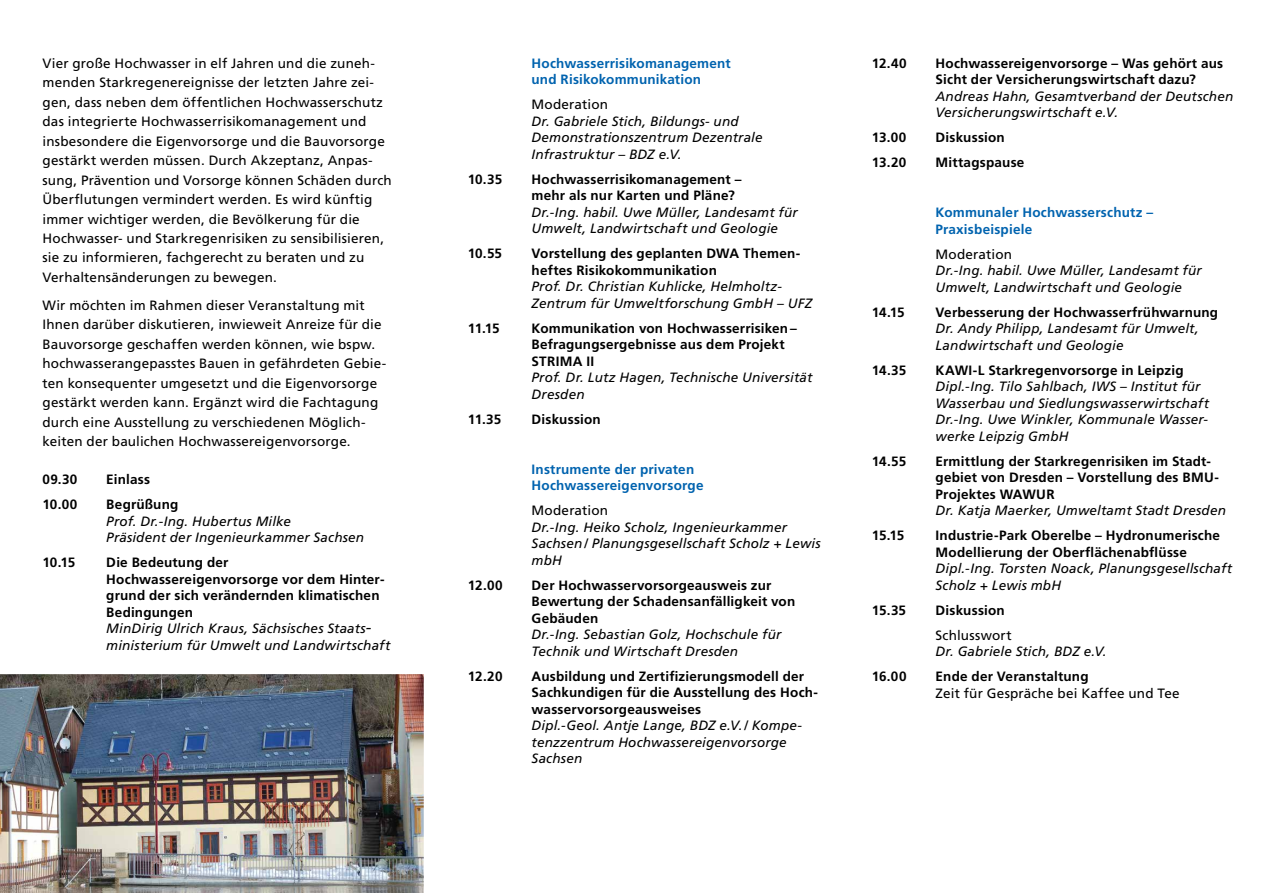
<style>
.page{position:relative;width:1263px;height:893px;background:#fff}
.page>*{position:absolute;margin:0;border:0;box-sizing:border-box;transform-origin:0 0}
.t1{font:700 13.5px/16.5px "Frutiger LT";letter-spacing:.015em;color:#000}
.t2{font:italic 13.5px/16.5px "Frutiger LT";letter-spacing:.015em;color:#000}
.t3{font:13.5px/19.5px "Frutiger LT";letter-spacing:.015em;color:#000}
.t4{font:700 13.5px/16.5px "Frutiger LT";letter-spacing:.015em;color:#0063af}
.s1{font-weight:400;font-style:italic}
</style>
<div class="page">
<img style="left:0;top:674px;width:424px;height:219px">
<p class="t3" style="left:43px;top:53px;width:351px">Vier große Hochwasser in elf Jahren und die zuneh&shy;menden Starkregenereignisse der letzten Jahre zei&shy;gen, dass neben dem öffentlichen Hochwasserschutz das integrierte Hochwasserrisikomanagement und insbesondere die Eigenvorsorge und die Bauvorsorge gestärkt werden müssen. Durch Akzeptanz, Anpas&shy;sung, Prävention und Vorsorge können Schäden durch Überflutungen vermindert werden. Es wird künftig immer wichtiger werden, die Bevölkerung für die Hochwasser- und Starkregenrisiken zu sensibilisieren, sie zu informieren, fachgerecht zu beraten und zu Verhaltensänderungen zu bewegen.</p>
<p class="t3" style="left:43px;top:296px;width:345px">Wir möchten im Rahmen dieser Veranstaltung mit Ihnen darüber diskutieren, inwieweit Anreize für die Bauvorsorge geschaffen werden können, wie bspw. hochwasserangepasstes Bauen in gefährdeten Gebie&shy;ten konsequenter umgesetzt und die Eigenvorsorge gestärkt werden kann. Ergänzt wird die Fachtagung durch eine Ausstellung zu verschiedenen Möglich&shy;keiten der baulichen Hochwassereigenvorsorge.</p>
<p class="t1" style="left:43px;top:471px;width:36px">09.30</p>
<p class="t1" style="left:106px;top:471px;width:45px">Einlass</p>
<p class="t1" style="left:43px;top:496px;width:36px">10.00</p>
<p class="t1" style="left:106px;top:496px;width:74px">Begrüßung</p>
<p class="t2" style="left:106px;top:513px;width:259px">Prof. Dr.-Ing. Hubertus Milke<br>Präsident der Ingenieurkammer Sachsen</p>
<p class="t1" style="left:43px;top:554px;width:34px">10.15</p>
<p class="t1" style="left:106px;top:554px;width:285px">Die Bedeutung der Hochwassereigenvorsorge vor dem Hinter&shy;grund der sich verändernden klimatischen Bedingungen<br><span class="s1">MinDirig Ulrich Kraus, Sächsisches Staats&shy;ministerium für Umwelt und Landwirtschaft</span></p>
<p class="t4" style="left:531px;top:55px;width:201px">Hochwasserrisikomanagement und Risikokommunikation</p>
<p class="t3" style="left:531px;top:95px;width:78px">Moderation</p>
<p class="t2" style="left:531px;top:113px;width:232px">Dr. Gabriele Stich, Bildungs- und<br>Demonstrationszentrum Dezentrale<br>Infrastruktur – BDZ e.V.</p>
<p class="t1" style="left:468px;top:171px;width:36px">10.35</p>
<p class="t1" style="left:532px;top:171px;width:211px">Hochwasserrisikomanagement – mehr als nur Karten und Pläne?</p>
<p class="t2" style="left:532px;top:204px;width:268px">Dr.-Ing. habil. Uwe Müller, Landesamt für<br>Umwelt, Landwirtschaft und Geologie</p>
<p class="t1" style="left:468px;top:245px;width:36px">10.55</p>
<p class="t1" style="left:532px;top:245px;width:270px">Vorstellung des geplanten DWA Themen&shy;heftes Risikokommunikation</p>
<p class="t2" style="left:532px;top:278px;width:282px">Prof. Dr. Christian Kuhlicke, Helmholtz-<br>Zentrum für Umweltforschung GmbH – UFZ</p>
<p class="t1" style="left:468px;top:320px;width:33px">11.15</p>
<p class="t1" style="left:532px;top:320px;width:267px">Kommunikation von Hochwasserrisiken–<br>Befragungsergebnisse aus dem Projekt<br>STRIMA II</p>
<p class="t2" style="left:532px;top:369px;width:282px">Prof. Dr. Lutz Hagen, Technische Universität<br>Dresden</p>
<p class="t1" style="left:468px;top:411px;width:35px">11.35</p>
<p class="t1" style="left:532px;top:411px;width:71px">Diskussion</p>
<p class="t4" style="left:532px;top:461px;width:173px">Instrumente der privaten<br>Hochwassereigenvorsorge</p>
<p class="t3" style="left:532px;top:501px;width:78px">Moderation</p>
<p class="t2" style="left:532px;top:519px;width:290px">Dr.-Ing. Heiko Scholz, Ingenieurkammer<br>Sachsen/ Planungsgesellschaft Scholz + Lewis mbH</p>
<p class="t1" style="left:468px;top:577px;width:36px">12.00</p>
<p class="t1" style="left:532px;top:577px;width:265px">Der Hochwasservorsorgeausweis zur<br>Bewertung der Schadensanfälligkeit von<br>Gebäuden</p>
<p class="t2" style="left:532px;top:626px;width:251px">Dr.-Ing. Sebastian Golz, Hochschule für<br>Technik und Wirtschaft Dresden</p>
<p class="t1" style="left:468px;top:668px;width:36px">12.20</p>
<p class="t1" style="left:532px;top:668px;width:288px">Ausbildung und Zertifizierungsmodell der<br>Sachkundigen für die Ausstellung des Hoch&shy;wasservorsorgeausweises</p>
<p class="t2" style="left:532px;top:717px;width:272px">Dipl.-Geol. Antje Lange, BDZ e.V./ Kompe&shy;tenzzentrum Hochwassereigenvorsorge<br>Sachsen</p>
<p class="t1" style="left:872px;top:55px;width:36px">12.40</p>
<p class="t1" style="left:935px;top:55px;width:289px">Hochwassereigenvorsorge – Was gehört aus<br>Sicht der Versicherungswirtschaft dazu?</p>
<p class="t2" style="left:935px;top:88px;width:299px">Andreas Hahn, Gesamtverband der Deutschen<br>Versicherungswirtschaft e.V.</p>
<p class="t1" style="left:872px;top:129px;width:36px">13.00</p>
<p class="t1" style="left:935px;top:129px;width:71px">Diskussion</p>
<p class="t1" style="left:872px;top:154px;width:36px">13.20</p>
<p class="t1" style="left:935px;top:154px;width:90px">Mittagspause</p>
<p class="t4" style="left:935px;top:204px;width:219px">Kommunaler Hochwasserschutz –<br>Praxisbeispiele</p>
<p class="t3" style="left:935px;top:244px;width:78px">Moderation</p>
<p class="t2" style="left:935px;top:262px;width:268px">Dr.-Ing. habil. Uwe Müller, Landesamt für<br>Umwelt, Landwirtschaft und Geologie</p>
<p class="t1" style="left:872px;top:304px;width:34px">14.15</p>
<p class="t1" style="left:935px;top:304px;width:284px">Verbesserung der Hochwasserfrühwarnung</p>
<p class="t2" style="left:935px;top:320px;width:265px">Dr. Andy Philipp, Landesamt für Umwelt,<br>Landwirtschaft und Geologie</p>
<p class="t1" style="left:872px;top:362px;width:36px">14.35</p>
<p class="t1" style="left:935px;top:362px;width:250px">KAWI-L Starkregenvorsorge in Leipzig</p>
<p class="t2" style="left:935px;top:378px;width:275px">Dipl.-Ing. Tilo Sahlbach, IWS – Institut für Wasserbau und Siedlungswasserwirtschaft Dr.-Ing. Uwe Winkler, Kommunale Wasser&shy;werke Leipzig GmbH</p>
<p class="t1" style="left:872px;top:453px;width:36px">14.55</p>
<p class="t1" style="left:935px;top:453px;width:285px">Ermittlung der Starkregenrisiken im Stadt&shy;gebiet von Dresden – Vorstellung des BMU-<br>Projektes WAWUR</p>
<p class="t2" style="left:935px;top:502px;width:292px">Dr. Katja Maerker, Umweltamt Stadt Dresden</p>
<p class="t1" style="left:872px;top:527px;width:34px">15.15</p>
<p class="t1" style="left:935px;top:527px;width:286px">Industrie-Park Oberelbe – Hydronumerische<br>Modellierung der Oberflächenabflüsse</p>
<p class="t2" style="left:935px;top:560px;width:298px">Dipl.-Ing. Torsten Noack, Planungsgesellschaft<br>Scholz + Lewis mbH</p>
<p class="t1" style="left:872px;top:602px;width:36px">15.35</p>
<p class="t1" style="left:935px;top:602px;width:71px">Diskussion</p>
<p class="t3" style="left:935px;top:625px;width:78px">Schlusswort</p>
<p class="t2" style="left:935px;top:643px;width:173px">Dr. Gabriele Stich, BDZ e.V.</p>
<p class="t1" style="left:872px;top:668px;width:36px">16.00</p>
<p class="t1" style="left:935px;top:668px;width:155px">Ende der Veranstaltung</p>
<p class="t3" style="left:935px;top:683px;width:246px">Zeit für Gespräche bei Kaffee und Tee</p>
</div>
